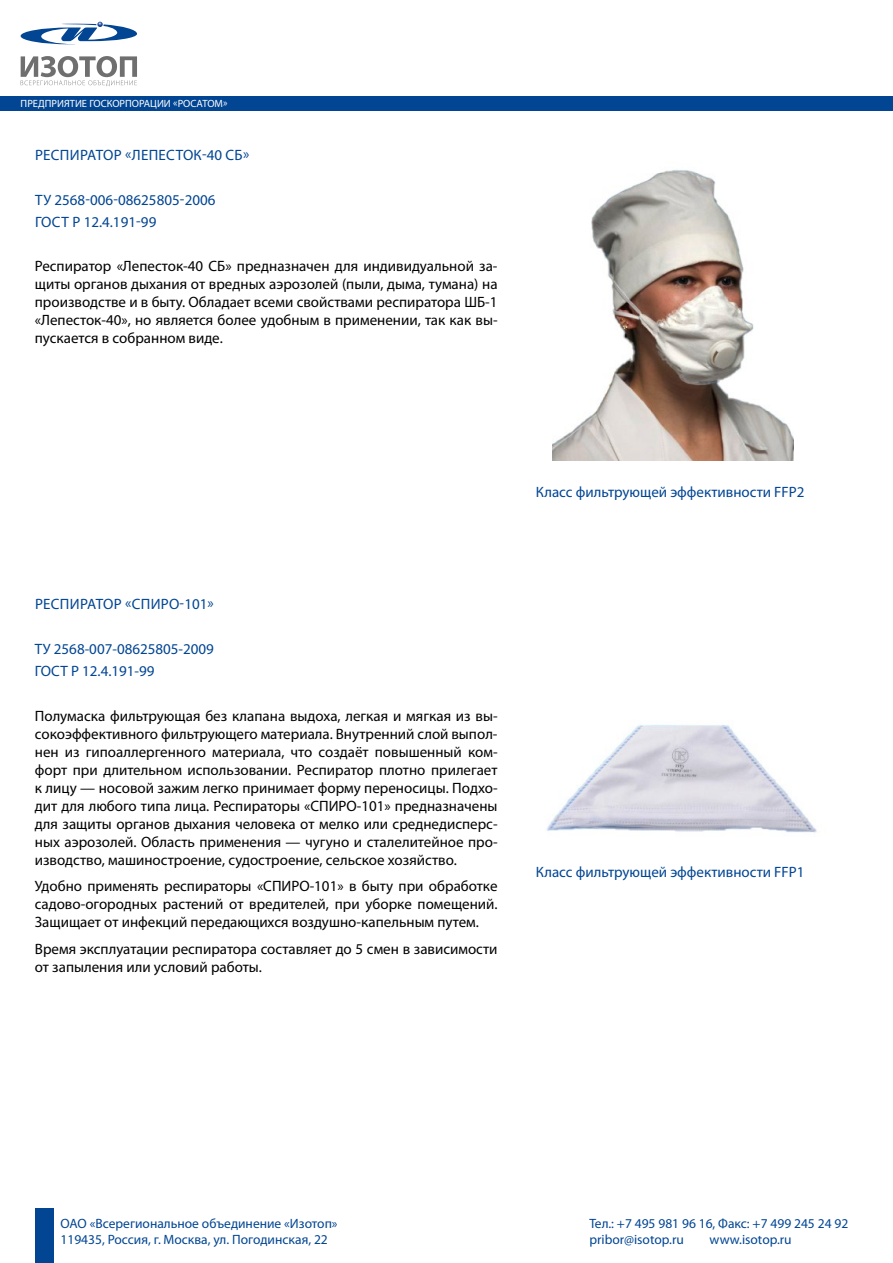
<style>
.page{position:relative;width:893px;height:1263px;background:#fff}
.page>*{position:absolute;margin:0;border:0;box-sizing:border-box;transform-origin:0 0}
.t1{font:15px/18px "Myriad Pro";color:#000;text-align:justify}
.t2{font:15px/22.2px "Myriad Pro";color:#014593}
.t3{font:15px "Myriad Pro";letter-spacing:.02em;color:#014593}
.t4{font:13.5px/16.2px "Myriad Pro";color:#014593}
.t5{font:10.5px "Myriad Pro";color:#fff}
</style>
<div class="page">
<div style="left:35px;top:1209px;width:19px;height:54px;background:#014593"></div>
<div style="left:0;top:96px;width:893px;height:15px;background:#014593"></div>
<svg style="left:21px;top:56px;width:116px;height:30px"></svg>
<svg style="left:21px;top:22px;width:116px;height:22px"></svg>
<img style="left:553px;top:170px;width:240px;height:291px">
<img style="left:546px;top:724px;width:271px;height:109px">
<p class="t5" style="left:21px;top:97px;width:208px">ПРЕДПРИЯТИЕ ГОСКОРПОРАЦИИ «РОСАТОМ»</p>
<p class="t3" style="left:35px;top:146px;width:216px">РЕСПИРАТОР «ЛЕПЕСТОК-40 СБ»</p>
<p class="t2" style="left:35px;top:188px;width:182px">ТУ 2568-006-08625805-2006<br>ГОСТ Р 12.4.191-99</p>
<p class="t1" style="left:35px;top:257px;width:464px">Респиратор «Лепесток-40 СБ» предназначен для индивидуальной за&shy;щиты органов дыхания от вредных аэрозолей (пыли, дыма, тумана) на производстве и в быту. Обладает всеми свойствами респиратора ШБ-1 «Лепесток-40», но является более удобным в применении, так как вы&shy;пускается в собранном виде.</p>
<p class="t3" style="left:35px;top:595px;width:180px">РЕСПИРАТОР «СПИРО-101»</p>
<p class="t2" style="left:35px;top:637px;width:181px">ТУ 2568-007-08625805-2009<br>ГОСТ Р 12.4.191-99</p>
<p class="t1" style="left:35px;top:706px;width:464px">Полумаска фильтрующая без клапана выдоха, легкая и мягкая из вы&shy;сокоэффективного фильтрующего материала. Внутренний слой выпол&shy;нен из гипоаллергенного материала, что создаёт повышенный ком&shy;форт при длительном использовании. Респиратор плотно прилегает к лицу — носовой зажим легко принимает форму переносицы. Подхо&shy;дит для любого типа лица. Респираторы «СПИРО-101» предназначены для защиты органов дыхания человека от мелко или среднедисперс&shy;ных аэрозолей. Область применения — чугуно и сталелитейное про&shy;изводство, машиностроение, судостроение, сельское хозяйство.</p>
<p class="t1" style="left:35px;top:877px;width:464px">Удобно применять респираторы «СПИРО-101» в быту при обработке садово-огородных растений от вредителей, при уборке помещений.<br>Защищает от инфекций передающихся воздушно-капельным путем.</p>
<p class="t1" style="left:35px;top:939px;width:464px">Время эксплуатации респиратора составляет до 5 смен в зависимости от запыления или условий работы.</p>
<p class="t2" style="left:536px;top:481px;width:270px">Класс фильтрующей эффективности FFP2</p>
<p class="t2" style="left:536px;top:861px;width:270px">Класс фильтрующей эффективности FFP1</p>
<p class="t4" style="left:60px;top:1215px;width:279px">ОАО «Всерегиональное объединение «Изотоп»<br>119435, Россия, г. Москва, ул. Погодинская, 22</p>
<p class="t4" style="left:589px;top:1215px;width:260px">Тел.: +7 495 981 96 16, Факс: +7 499 245 24 92 pribor@isotop.ru</p>
<p class="t4" style="left:710px;top:1231px;width:84px">www.isotop.ru</p>
</div>
